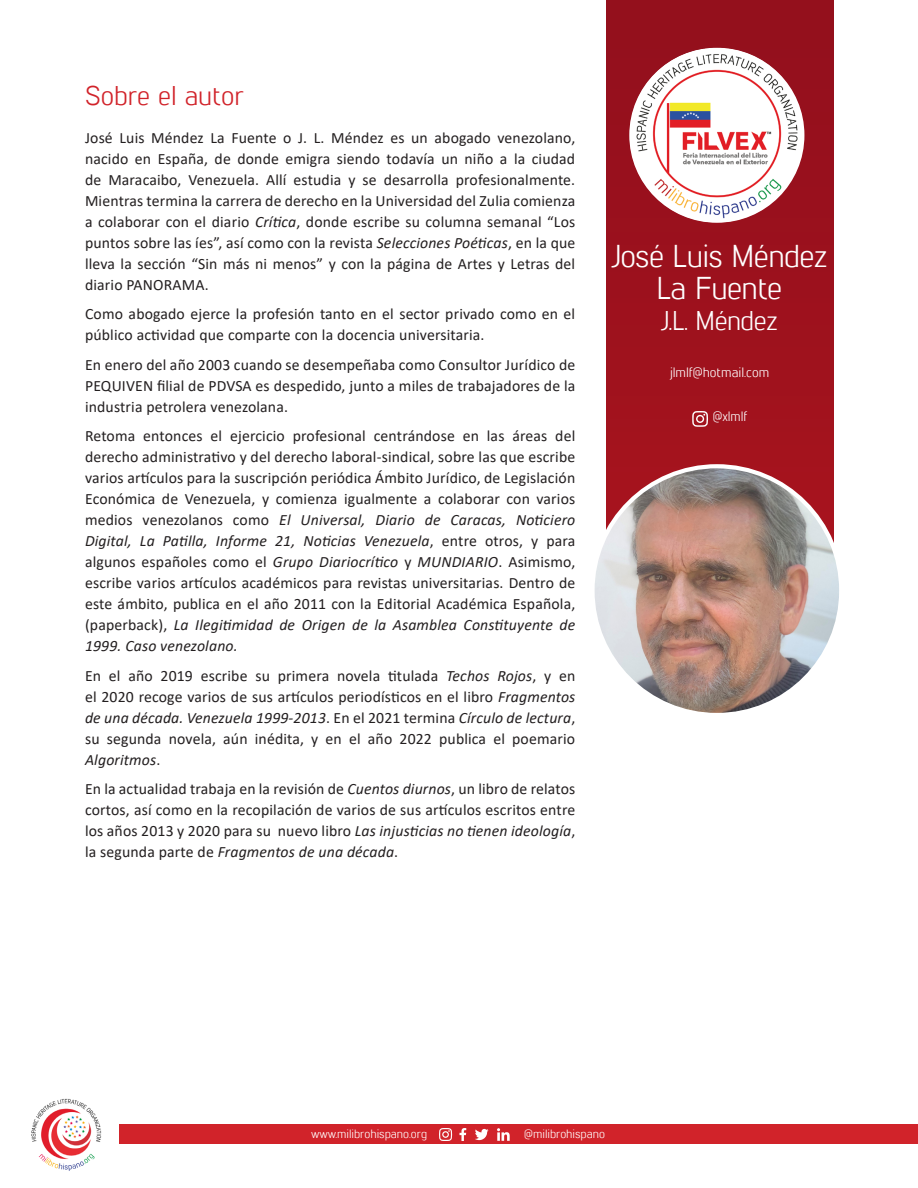
<style>
.page{position:relative;width:918px;height:1188px;background:#fff}
.page>*{position:absolute;margin:0;border:0;box-sizing:border-box;transform-origin:0 0}
.t1{font:31.5px/31.5px "Lintel";letter-spacing:-.02em;color:#fff;text-align:center}
.t2{font:27px "Lintel";color:#d1232a}
.t3{font:27px "Lintel";letter-spacing:-.02em;color:#fff}
.t4{font:15.75px/21px "Calibri";letter-spacing:.01em;color:#231f20;text-align:justify}
.t5{font:13.5px "Lintel";color:#fff}
.t6{font:12px "Lintel";color:#fff}
.s1{font-style:italic}
</style>
<div class="page">
<div style="left:120px;top:1124px;width:798px;height:20px;background:#d1232a"></div>
<img style="left:30px;top:1098px;width:74px;height:73px;border-radius:37px">
<svg style="left:439px;top:1128px;width:13px;height:13px"></svg>
<svg style="left:475px;top:1129px;width:14px;height:11px"></svg>
<svg style="left:459px;top:1128px;width:7px;height:13px"></svg>
<svg style="left:497px;top:1128px;width:13px;height:13px"></svg>
<div style="left:606px;top:0;width:227px;height:594px;background:#9c111d"></div>
<img style="left:629px;top:48px;width:175px;height:175px;border-radius:88px">
<img style="left:593px;top:466px;width:248px;height:249px;border-radius:124px">
<svg style="left:692px;top:411px;width:16px;height:16px"></svg>
<p class="t2" style="left:85px;top:77px;width:161px">Sobre el autor</p>
<p class="t4" style="left:85px;top:126px;width:492px">José Luis Méndez La Fuente o J. L. Méndez es un abogado venezolano, nacido en España, de donde emigra siendo todavía un niño a la ciudad de Maracaibo, Venezuela. Allí estudia y se desarrolla profesionalmente.<br>Mientras termina la carrera de derecho en la Universidad del Zulia comienza a colaborar con el diario <span class="s1">Crítica</span>, donde escribe su columna semanal “Los puntos sobre las íes”, así como con la revista <span class="s1">Selecciones Poéticas</span>, en la que lleva la sección “Sin más ni menos” y con la página de Artes y Letras del diario PANORAMA.</p>
<p class="t4" style="left:85px;top:303px;width:492px">Como abogado ejerce la profesión tanto en el sector privado como en el público actividad que comparte con la docencia universitaria.</p>
<p class="t4" style="left:85px;top:353px;width:492px">En enero del año 2003 cuando se desempeñaba como Consultor Jurídico de PEQUIVEN filial de PDVSA es despedido, junto a miles de trabajadores de la industria petrolera venezolana.</p>
<p class="t4" style="left:85px;top:425px;width:492px">Retoma entonces el ejercicio profesional centrándose en las áreas del derecho administrativo y del derecho laboral-sindical, sobre las que escribe varios artículos para la suscripción periódica Ámbito Jurídico, de Legislación Económica de Venezuela, y comienza igualmente a colaborar con varios medios venezolanos como <span class="s1">El Universal, Diario de Caracas, Noticiero Digital, La Patilla, Informe 21, Noticias Venezuela</span>, entre otros, y para algunos españoles como el <span class="s1">Grupo Diariocrítico</span> y <span class="s1">MUNDIARIO</span>. Asimismo, escribe varios artículos académicos para revistas universitarias. Dentro de este ámbito, publica en el año 2011 con la Editorial Académica Española, (paperback), <span class="s1">La Ilegitimidad de Origen de la Asamblea Constituyente de 1999. Caso venezolano.</span></p>
<p class="t4" style="left:85px;top:664px;width:492px">En el año 2019 escribe su primera novela titulada <span class="s1">Techos Rojos</span>, y en el 2020 recoge varios de sus artículos periodísticos en el libro <span class="s1">Fragmentos de una década. Venezuela 1999-2013</span>. En el 2021 termina <span class="s1">Círculo de lectura</span>, su segunda novela, aún inédita, y en el año 2022 publica el poemario <span class="s1">Algoritmos</span>.</p>
<p class="t4" style="left:85px;top:778px;width:492px">En la actualidad trabaja en la revisión de <span class="s1">Cuentos diurnos</span>, un libro de relatos cortos, así como en la recopilación de varios de sus artículos escritos entre los años 2013 y 2020 para su nuevo libro <span class="s1">Las injusticias no tienen ideología</span>, la segunda parte de <span class="s1">Fragmentos de una década</span>.</p>
<p class="t1" style="left:610px;top:239px;width:219px">José Luis Méndez<br>La Fuente</p>
<p class="t3" style="left:660px;top:302px;width:119px">J.L. Méndez</p>
<p class="t5" style="left:670px;top:363px;width:101px">jlmlf@hotmail.com</p>
<p class="t5" style="left:713px;top:407px;width:36px">@xlmlf</p>
<p class="t6" style="left:311px;top:1126px;width:118px">www.milibrohispano.org</p>
<p class="t6" style="left:524px;top:1126px;width:82px">@milibrohispano</p>
</div>
